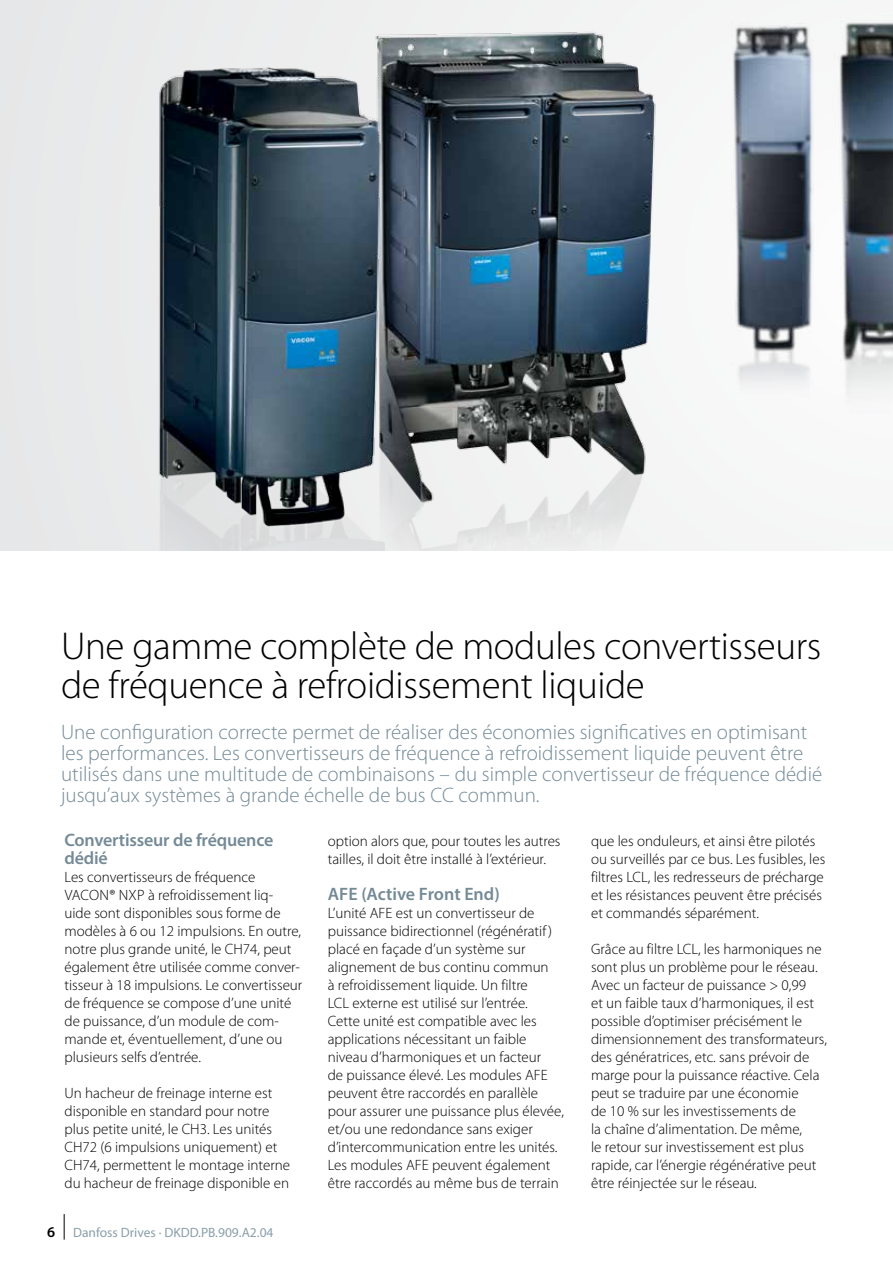
<style>
.page{position:relative;width:893px;height:1263px;background:#fff}
.page>*{position:absolute;margin:0;border:0;box-sizing:border-box;transform-origin:0 0}
.t1{font:300 39px/39px "Myriad Pro";letter-spacing:-.01em;color:#000}
.t2{font:300 21px/21px "Myriad Pro";color:#748a96}
.t3{font:600 18px/18px "Myriad Pro";letter-spacing:-.01em;color:#748a96}
.t4{font:300 15px/18px "Myriad Pro";color:#000}
.t5{font:13.5px "Myriad Pro";color:#8b9faa}
.s1{font-weight:600;font-size:15px;color:#000}
</style>
<div class="page">
<div style="left:0;top:0;width:893px;height:550px;background:linear-gradient(to right,#e7e8e8,#f8f9f9)"></div>
<img style="left:731px;top:22px;width:57px;height:374px">
<img style="left:788px;top:0;width:105px;height:444px">
<img style="left:339px;top:13px;width:338px;height:537px">
<img style="left:115px;top:54px;width:306px;height:496px">
<svg style="left:64px;top:1214px;width:1px;height:25px"></svg>
<h1 class="t1" style="left:61px;top:628px;width:762px">Une gamme complète de modules convertisseurs de fréquence à refroidissement liquide</h1>
<p class="t2" style="left:61px;top:721px;width:763px">Une configuration correcte permet de réaliser des économies significatives en optimisant les performances. Les convertisseurs de fréquence à refroidissement liquide peuvent être utilisés dans une multitude de combinaisons – du simple convertisseur de fréquence dédié jusqu’aux systèmes à grande échelle de bus CC commun.</p>
<p class="t3" style="left:65px;top:831px;width:210px">Convertisseur de fréquence dédié</p>
<p class="t4" style="left:65px;top:868px;width:239px">Les convertisseurs de fréquence VACON® NXP à refroidissement liq&shy;uide sont disponibles sous forme de modèles à 6 ou 12 impulsions. En outre, notre plus grande unité, le CH74, peut également être utilisée comme conver&shy;tisseur à 18 impulsions. Le convertisseur de fréquence se compose d’une unité de puissance, d’un module de com&shy;mande et, éventuellement, d’une ou plusieurs selfs d’entrée.</p>
<p class="t4" style="left:65px;top:1084px;width:227px">Un hacheur de freinage interne est disponible en standard pour notre plus petite unité, le CH3. Les unités CH72 (6 impulsions uniquement) et CH74, permettent le montage interne du hacheur de freinage disponible en</p>
<p class="t4" style="left:591px;top:832px;width:236px">que les onduleurs, et ainsi être pilotés ou surveillés par ce bus. Les fusibles, les filtres LCL, les redresseurs de précharge et les résistances peuvent être précisés et commandés séparément.</p>
<p class="t4" style="left:591px;top:940px;width:237px">Grâce au filtre LCL, les harmoniques ne sont plus un problème pour le réseau.<br>Avec un facteur de puissance &gt; 0,99<br>et un faible taux d’harmoniques, il est possible d’optimiser précisément le dimensionnement des transformateurs, des génératrices, etc. sans prévoir de marge pour la puissance réactive. Cela peut se traduire par une économie<br>de 10 % sur les investissements de<br>la chaîne d’alimentation. De même,<br>le retour sur investissement est plus rapide, car l’énergie régénérative peut être réinjectée sur le réseau.</p>
<p class="t4" style="left:328px;top:832px;width:234px">option alors que, pour toutes les autres tailles, il doit être installé à l’extérieur.</p>
<p class="t3" style="left:328px;top:885px;width:174px">AFE (Active Front End)</p>
<p class="t4" style="left:328px;top:904px;width:238px">L’unité AFE est un convertisseur de puissance bidirectionnel (régénératif ) placé en façade d’un système sur alignement de bus continu commun<br>à refroidissement liquide. Un filtre<br>LCL externe est utilisé sur l’entrée.<br>Cette unité est compatible avec les applications nécessitant un faible niveau d’harmoniques et un facteur<br>de puissance élevé. Les modules AFE peuvent être raccordés en parallèle pour assurer une puissance plus élevée, et/ou une redondance sans exiger d’intercommunication entre les unités.<br>Les modules AFE peuvent également être raccordés au même bus de terrain</p>
<p class="t5" style="left:47px;top:1224px;width:228px"><span class="s1">6</span> Danfoss Drives · DKDD.PB.909.A2.04</p>
</div>
